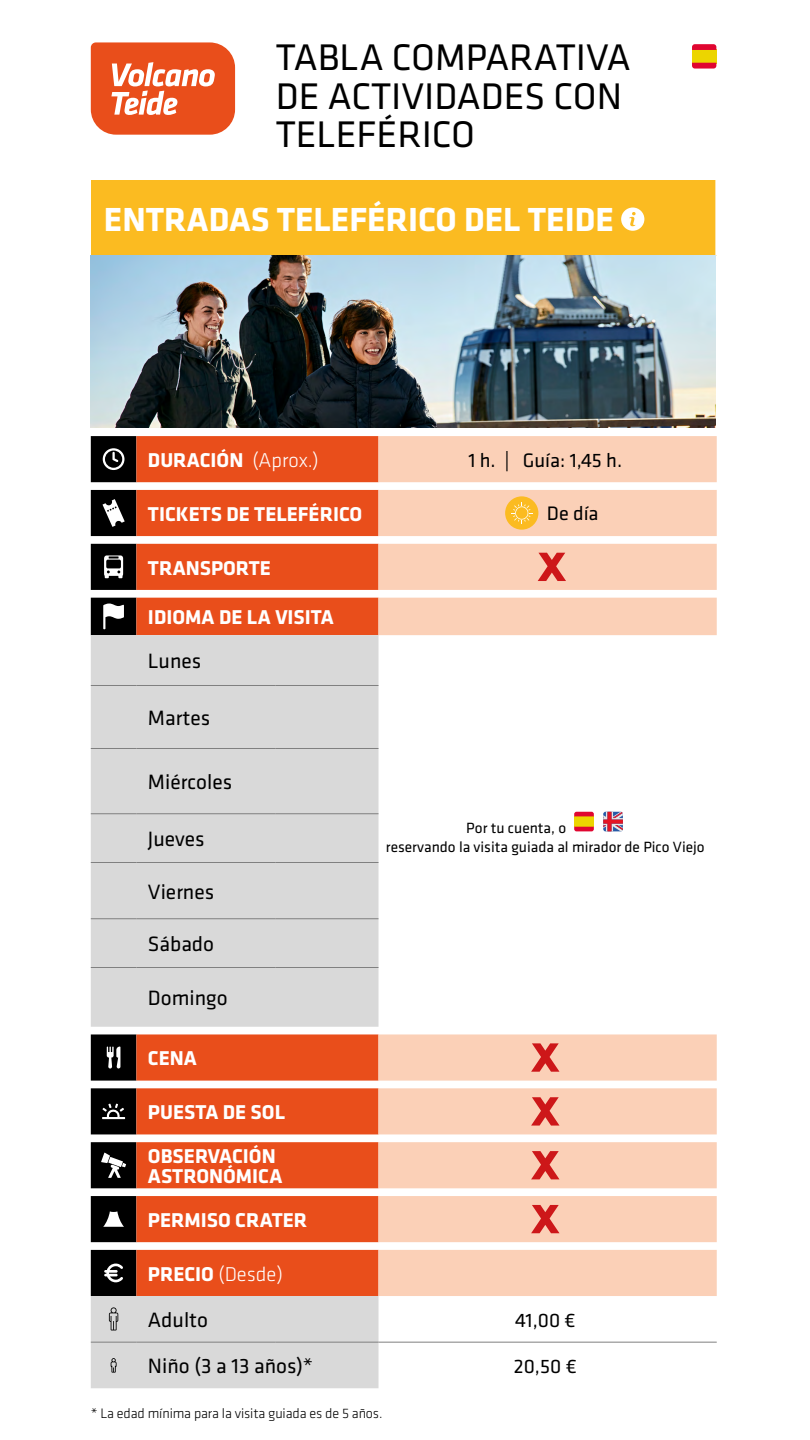
<style>
.page{position:relative;width:810px;height:1440px;background:#fff}
.page>*{position:absolute;margin:0;border:0;box-sizing:border-box;transform-origin:0 0}
.t1{font:38.4px/38.4px "Klavika";color:#000}
.t2{font:700 34.58px "Klavika";color:#fff}
.t3{font:21.52px "Klavika";color:#000}
.t4{font:700 20.77px/44.3px "Klavika";color:#fff}
.t5{font:300 20.77px "Klavika";color:#fff}
.t6{font:20.25px "Klavika";color:#000}
.t7{font:15.38px/18.8px "Klavika";color:#000}
.t8{font:300 14.25px "Klavika";letter-spacing:-.01em;color:#000}
.s1{font-weight:300}
.s2{font-weight:700}
</style>
<div class="page">
<div style="left:91px;top:180px;width:626px;height:76px;background:#fbbb21"></div>
<svg style="left:136px;top:436px;width:243px;height:199px;background:#eb6336"></svg>
<svg style="left:379px;top:436px;width:338px;height:860px"></svg>
<svg style="left:91px;top:635px;width:288px;height:753px;background:#dfb0a1"></svg>
<hr style="left:715px;top:180px;width:3px;height:76px;background:#fff">
<hr style="left:91px;top:1342px;width:45px;height:1px;background:#808080">
<hr style="left:136px;top:1342px;width:140px;height:1px;background:#808080">
<hr style="left:276px;top:1342px;width:103px;height:1px;background:#808080">
<hr style="left:379px;top:1342px;width:338px;height:1px;background:#808080">
<hr style="left:136px;top:685px;width:140px;height:1px;background:#808080">
<hr style="left:276px;top:685px;width:103px;height:1px;background:#808080">
<hr style="left:136px;top:748px;width:140px;height:1px;background:#808080">
<hr style="left:276px;top:748px;width:103px;height:1px;background:#808080">
<hr style="left:136px;top:813px;width:140px;height:1px;background:#808080">
<hr style="left:276px;top:813px;width:103px;height:1px;background:#808080">
<hr style="left:136px;top:862px;width:140px;height:1px;background:#808080">
<hr style="left:276px;top:862px;width:103px;height:1px;background:#808080">
<hr style="left:136px;top:918px;width:140px;height:1px;background:#808080">
<hr style="left:276px;top:918px;width:103px;height:1px;background:#808080">
<hr style="left:136px;top:967px;width:140px;height:1px;background:#808080">
<hr style="left:276px;top:967px;width:103px;height:1px;background:#808080">
<svg style="left:621px;top:208px;width:23px;height:23px"></svg>
<img style="left:91px;top:256px;width:624px;height:172px">
<div style="left:505px;top:496px;width:33px;height:34px;background:#fbbb21;border-radius:50%"></div>
<svg style="left:511px;top:503px;width:21px;height:20px"></svg>
<svg style="left:538px;top:553px;width:28px;height:28px"></svg>
<svg style="left:573px;top:810px;width:22px;height:23px"></svg>
<div style="left:574px;top:816px;width:20px;height:11px;background:#ecd500"></div>
<svg style="left:574px;top:812px;width:20px;height:4px"></svg>
<svg style="left:574px;top:827px;width:20px;height:4px"></svg>
<svg style="left:602px;top:810px;width:22px;height:23px"></svg>
<svg style="left:603px;top:812px;width:20px;height:19px"></svg>
<svg style="left:531px;top:1043px;width:29px;height:29px"></svg>
<svg style="left:531px;top:1097px;width:29px;height:29px"></svg>
<svg style="left:531px;top:1151px;width:29px;height:28px"></svg>
<svg style="left:531px;top:1205px;width:29px;height:28px"></svg>
<svg style="left:91px;top:436px;width:45px;height:860px;background:#808080"></svg>
<svg style="left:109px;top:1307px;width:9px;height:23px"></svg>
<svg style="left:111px;top:1358px;width:6px;height:15px"></svg>
<svg style="left:690px;top:42px;width:28px;height:28px"></svg>
<div style="left:692px;top:50px;width:24px;height:13px;background:#ecd500"></div>
<svg style="left:692px;top:44px;width:24px;height:6px"></svg>
<svg style="left:692px;top:63px;width:24px;height:6px"></svg>
<svg style="left:91px;top:42px;width:144px;height:93px;background:#ed6f45"></svg>
<h1 class="t1" style="left:276px;top:39px;width:356px">TABLA COMPARATIVA<br>DE ACTIVIDADES CON<br>TELEFÉRICO</h1>
<h2 class="t2" style="left:104px;top:200px;width:511px">ENTRADAS TELEFÉRICO DEL TEIDE</h2>
<p class="t4" style="left:148px;top:438px;width:172px">DURACIÓN <span class="s1">(Aprox.)</span></p>
<p class="t6" style="left:468px;top:449px;width:155px">1 h. | Guía: 1,45 h.</p>
<p class="t4" style="left:148px;top:492px;width:216px">TICKETS DE TELEFÉRICO</p>
<p class="t6" style="left:547px;top:502px;width:53px">De día</p>
<p class="t4" style="left:148px;top:546px;width:124px">TRANSPORTE</p>
<p class="t4" style="left:148px;top:596px;width:187px">IDIOMA DE LA VISITA</p>
<p class="t3" style="left:148px;top:650px;width:55px">Lunes</p>
<p class="t3" style="left:148px;top:706px;width:64px">Martes</p>
<p class="t3" style="left:148px;top:770px;width:86px">Miércoles</p>
<p class="t3" style="left:148px;top:827px;width:58px">Jueves</p>
<p class="t3" style="left:148px;top:880px;width:68px">Viernes</p>
<p class="t3" style="left:148px;top:932px;width:68px">Sábado</p>
<p class="t3" style="left:148px;top:986px;width:81px">Domingo</p>
<p class="t7" style="left:386px;top:819px;width:320px;text-indent:80px">Por tu cuenta, o<br>reservando la visita guiada al mirador de Pico Viejo</p>
<p class="t4" style="left:148px;top:1037px;width:50px">CENA</p>
<p class="t4" style="left:148px;top:1091px;width:139px">PUESTA DE SOL<br>OBSERVACIÓN</p>
<p class="t4" style="left:148px;top:1154px;width:161px">ASTRONÓMICA<br>PERMISO CRATER</p>
<p class="t5" style="left:148px;top:1263px;width:136px"><span class="s2">PRECIO</span> (Desde)</p>
<p class="t3" style="left:148px;top:1308px;width:62px">Adulto</p>
<p class="t6" style="left:515px;top:1309px;width:62px">41,00 €</p>
<p class="t3" style="left:148px;top:1354px;width:167px">Niño (3 a 13 años)*</p>
<p class="t6" style="left:514px;top:1355px;width:64px">20,50 €</p>
<p class="t8" style="left:91px;top:1406px;width:293px">* La edad mínima para la visita guiada es de 5 años.</p>
</div>
